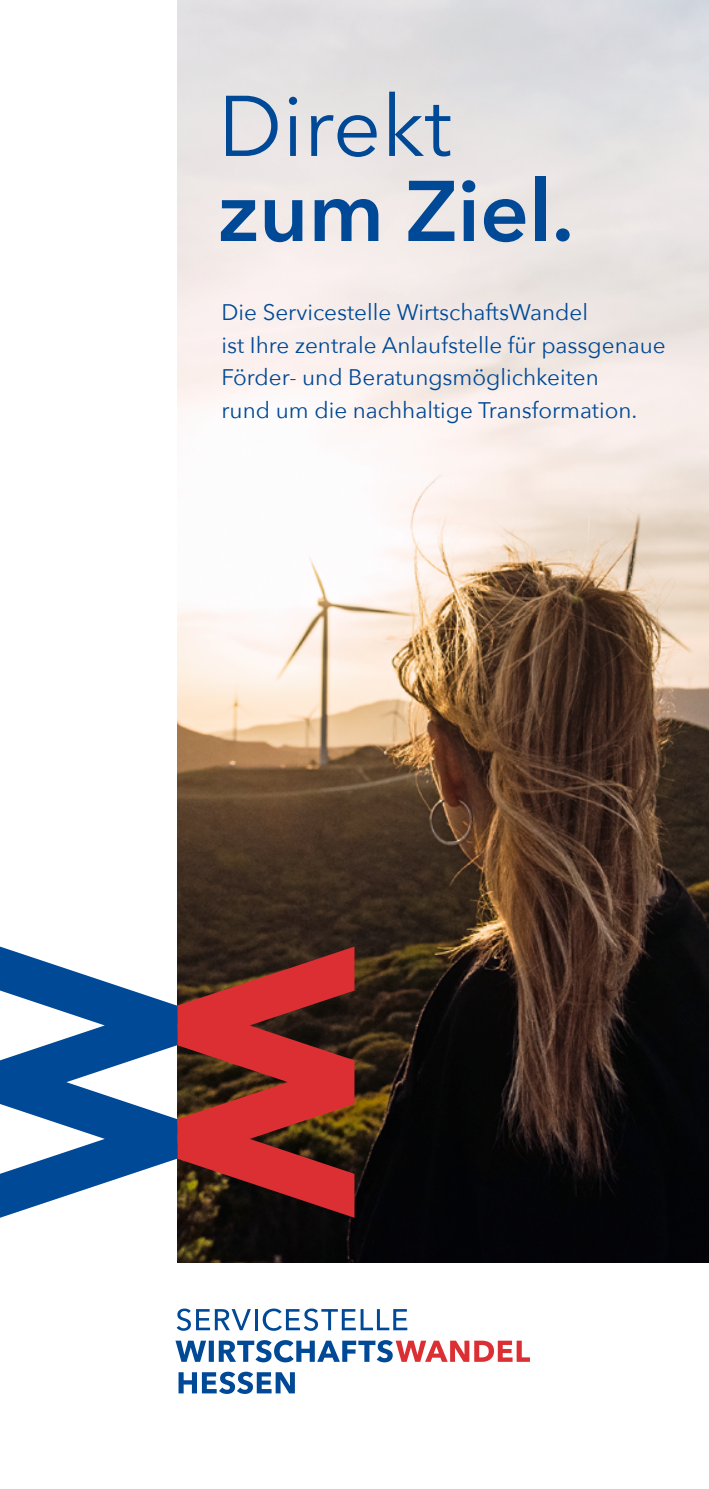
<style>
.page{position:relative;width:709px;height:1489px;background:#fff}
.page>*{position:absolute;margin:0;border:0;box-sizing:border-box;transform-origin:0 0}
.t1{font:600 85px "Avenir Next";color:#004996}
.t2{font:85px "Avenir Next";color:#004996}
.t3{font:22.5px/32.5px "Avenir Next";color:#004996}
</style>
<div class="page">
<img style="left:177px;top:0;width:532px;height:1261px">
<svg style="left:177px;top:946px;width:177px;height:271px;background:#8d2924"></svg>
<svg style="left:0;top:946px;width:177px;height:271px;fill:#004996"></svg>
<svg style="left:178px;top:1371px;width:117px;height:22px"></svg>
<svg style="left:175px;top:1340px;width:355px;height:22px"></svg>
<svg style="left:177px;top:1308px;width:74px;height:22px"></svg>
<hr style="left:254px;top:1308px;width:3px;height:22px;background:#004996">
<svg style="left:263px;top:1308px;width:144px;height:22px"></svg>
<h1 class="t2" style="left:218px;top:55px;width:235px">Direkt</h1>
<h1 class="t1" style="left:218px;top:138px;width:357px">zum Ziel.</h1>
<p class="t3" style="left:221px;top:295px;width:446px">Die Servicestelle WirtschaftsWandel<br>ist Ihre zentrale Anlaufstelle für passgenaue Förder- und Beratungsmöglichkeiten<br>rund um die nachhaltige Transformation.</p>
</div>
